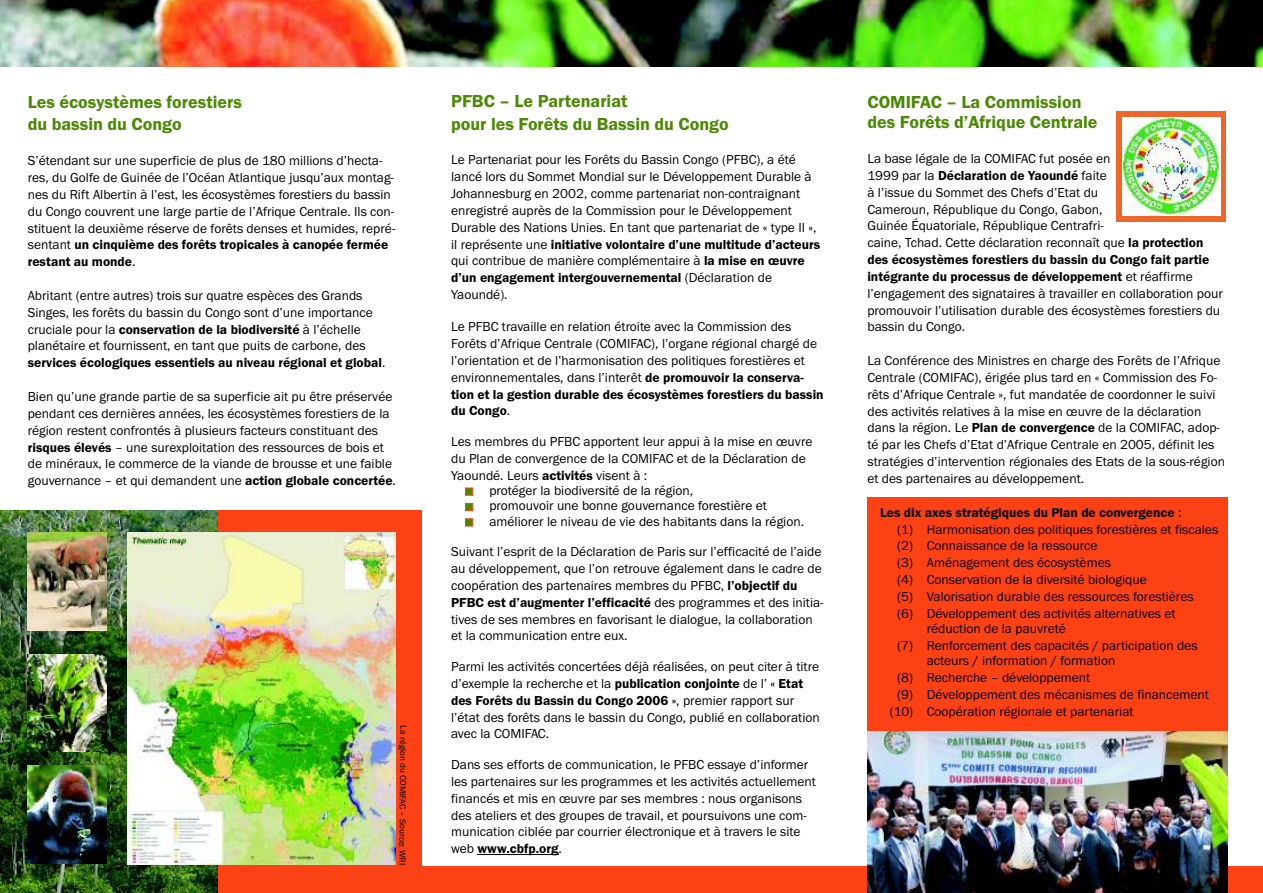
<style>
.page{position:relative;width:1263px;height:893px;background:#fff}
.page>*{position:absolute;margin:0;border:0;box-sizing:border-box;transform-origin:0 0}
.t1{font:600 18px/22.5px "Franklin Gothic";color:#4a8a00}
.t2{font:13.5px/16.8px "Franklin Gothic";color:#000}
.t3{font:9px "Franklin Gothic";letter-spacing:-.005em;color:#000}
.s1{font-weight:600}
</style>
<div class="page">
<div style="left:215px;top:510px;width:207px;height:383px;background:#fc4214"></div>
<div style="left:339px;top:866px;width:924px;height:27px;background:#fc4214"></div>
<div style="left:867px;top:497px;width:360px;height:234px;background:#fc4214"></div>
<img style="left:867px;top:731px;width:360px;height:162px">
<img style="left:0;top:510px;width:217px;height:383px">
<div style="left:1116px;top:112px;width:110px;height:110px;background:#ed662b"></div>
<img style="left:1122px;top:118px;width:98px;height:98px">
<hr style="left:478px;top:854px;width:81px;height:1px;background:#000">
<svg style="left:465px;top:488px;width:8px;height:7px"></svg>
<svg style="left:465px;top:518px;width:8px;height:8px"></svg>
<svg style="left:465px;top:503px;width:8px;height:8px"></svg>
<img style="left:0;top:0;width:1263px;height:67px">
<img style="left:28px;top:766px;width:79px;height:97px">
<img style="left:28px;top:654px;width:79px;height:98px">
<img style="left:28px;top:532px;width:79px;height:98px">
<img style="left:128px;top:532px;width:268px;height:332px">
<h1 class="t1" style="left:28px;top:92px;width:216px">Les écosystèmes forestiers du bassin du Congo</h1>
<p class="t2" style="left:28px;top:153px;width:369px">S’étendant sur une superficie de plus de 180 millions d hecta&shy;res, du Golfe de Guinée de l’Océan Atlantique jusqu’aux montag&shy;nes du Rift Albertin à l’est, les écosystèmes forestiers du bassin du Congo couvrent une large partie de l’Afrique Centrale. Ils con&shy;stituent la deuxième réserve de forêts denses et humides, repré&shy;sentant <span class="s1">un cinquième des forêts tropicales à canopée fermée restant au monde</span>.</p>
<p class="t2" style="left:28px;top:288px;width:359px">Abritant (entre autres) trois sur quatre espèces des Grands Singes, les forêts du bassin du Congo sont d’une importance cruciale pour la <span class="s1">conservation de la biodiversité</span> à l’échelle planétaire et fournissent, en tant que puits de carbone, des <span class="s1">services écologiques essentiels au niveau régional et global</span>.</p>
<p class="t2" style="left:28px;top:389px;width:370px">Bien qu’une grande partie de sa superficie ait pu être préservée pendant ces dernières années, les écosystèmes forestiers de la région restent confrontés à plusieurs facteurs constituant des <span class="s1">risques élevés</span> – une surexploitation des ressources de bois et de minéraux, le commerce de la viande de brousse et une faible gouvernance – et qui demandent une <span class="s1">action globale concertée</span>.</p>
<p class="t2" style="left:344px;top:153px;width:5px">’</p>
<p class="t3" style="left:406px;top:725px;width:141px;rotate:90deg">La région du COMIFAC – Source: WRI</p>
<h1 class="t1" style="left:451px;top:91px;width:279px">PFBC – Le Partenariat<br>pour les Forêts du Bassin du Congo</h1>
<p class="t2" style="left:451px;top:152px;width:370px">Le Partenariat pour les Forêts du Bassin Congo (PFBC), a été lancé lors du Sommet Mondial sur le Développement Durable à Johannesburg en 2002, comme partenariat non-contraignant enregistré auprès de la Commission pour le Développement Durable des Nations Unies. En tant que partenariat de « type II », il représente une <span class="s1">initiative volontaire d’une multitude d’acteurs </span>qui contribue de manière complémentaire à <span class="s1">la mise en œuvre d’un engagement intergouvernemental</span> (Déclaration de Yaoundé).</p>
<p class="t2" style="left:451px;top:319px;width:374px">Le PFBC travaille en relation étroite avec la Commission des Forêts d’Afrique Centrale (COMIFAC), l’organe régional chargé de l’orientation et de l’harmonisation des politiques forestières et environnementales, dans l’interêt <span class="s1">de promouvoir la conserva&shy;tion et la gestion durable des écosystèmes forestiers du bassin du Congo</span>.</p>
<p class="t2" style="left:451px;top:434px;width:363px">Les membres du PFBC apportent leur appui à la mise en œuvre du Plan de convergence de la COMIFAC et de la Déclaration de<br>Yaoundé. Leurs <span class="s1">activités</span> visent à :</p>
<p class="t2" style="left:489px;top:484px;width:316px;line-height:15.3px">protéger la biodiversité de la région,<br>promouvoir une bonne gouvernance forestière et améliorer le niveau de vie des habitants dans la région.</p>
<p class="t2" style="left:451px;top:544px;width:374px">Suivant l’esprit de la Déclaration de Paris sur l’efficacité de l’aide au développement, que l’on retrouve également dans le cadre de coopération des partenaires membres du PFBC, <span class="s1">l’objectif du PFBC est d’augmenter l’efficacité</span> des programmes et des initia&shy;tives de ses membres en favorisant le dialogue, la collaboration et la communication entre eux.</p>
<p class="t2" style="left:451px;top:659px;width:370px">Parmi les activités concertées déjà réalisées, on peut citer à titre d’exemple la recherche et la <span class="s1">publication conjointe</span> de l’ <span class="s1">« Etat des Forêts du Bassin du Congo 2006 »</span>, premier rapport sur l’état des forêts dans le bassin du Congo, publié en collaboration avec la COMIFAC.</p>
<p class="t2" style="left:451px;top:757px;width:366px">Dans ses efforts de communication, le PFBC essaye d’informer les partenaires sur les programmes et les activités actuellement financés et mis en œuvre par ses membres : nous organisons des ateliers et des groupes de travail, et poursuivons une com&shy;munication ciblée par courrier électronique et à travers le site web <span class="s1">www.cbfp.org</span>.</p>
<h1 class="t1" style="left:867px;top:93px;width:232px;line-height:20.4px">COMIFAC – La Commission des Forêts d’Afrique Centrale</h1>
<p class="t2" style="left:867px;top:151px;width:357px">La base légale de la COMIFAC fut posée en<br>1999 par la <span class="s1">Déclaration de Yaoundé</span> faite<br>à l’issue du Sommet des Chefs d’Etat du<br>Cameroun, République du Congo, Gabon,<br>Guinée Équatoriale, République Centrafri-<br>caine, Tchad. Cette déclaration reconnaît que <span class="s1">la protection des écosystèmes forestiers du bassin du Congo fait partie intégrante du processus de développement</span> et réaffirme l’engagement des signataires à travailler en collaboration pour promouvoir l’utilisation durable des écosystèmes forestiers du bassin du Congo.</p>
<p class="t2" style="left:867px;top:353px;width:359px">La Conférence des Ministres en charge des Forêts de l’Afrique Centrale (COMIFAC), érigée plus tard en « Commission des Fo&shy;rêts d’Afrique Centrale », fut mandatée de coordonner le suivi des activités relatives à la mise en œuvre de la déclaration dans la région. Le <span class="s1">Plan de convergence</span> de la COMIFAC, adop&shy;té par les Chefs d’Etat d’Afrique Centrale en 2005, définit les stratégies d’intervention régionales des Etats de la sous-région et des partenaires au développement.</p>
<p class="t2" style="left:897px;top:505px;width:323px;text-indent:-17px"><span class="s1">Les dix axes stratégiques du Plan de convergence</span> :<br>(1) Harmonisation des politiques forestières et fiscales (2) Connaissance de la ressource<br>(3) Aménagement des écosystèmes<br>(4) Conservation de la diversité biologique<br>(5) Valorisation durable des ressources forestières<br>(6) Développement des activités alternatives et</p>
<p class="t2" style="left:897px;top:621px;width:302px;text-indent:30px">réduction de la pauvreté<br>(7) Renforcement des capacités / participation des</p>
<p class="t2" style="left:927px;top:653px;width:190px">acteurs / information / formation</p>
<p class="t2" style="left:897px;top:670px;width:195px">(8) Recherche – développement</p>
<p class="t2" style="left:897px;top:687px;width:313px">(9) Développement des mécanismes de financement</p>
<p class="t2" style="left:890px;top:704px;width:245px">(10) Coopération régionale et partenariat</p>
</div>
